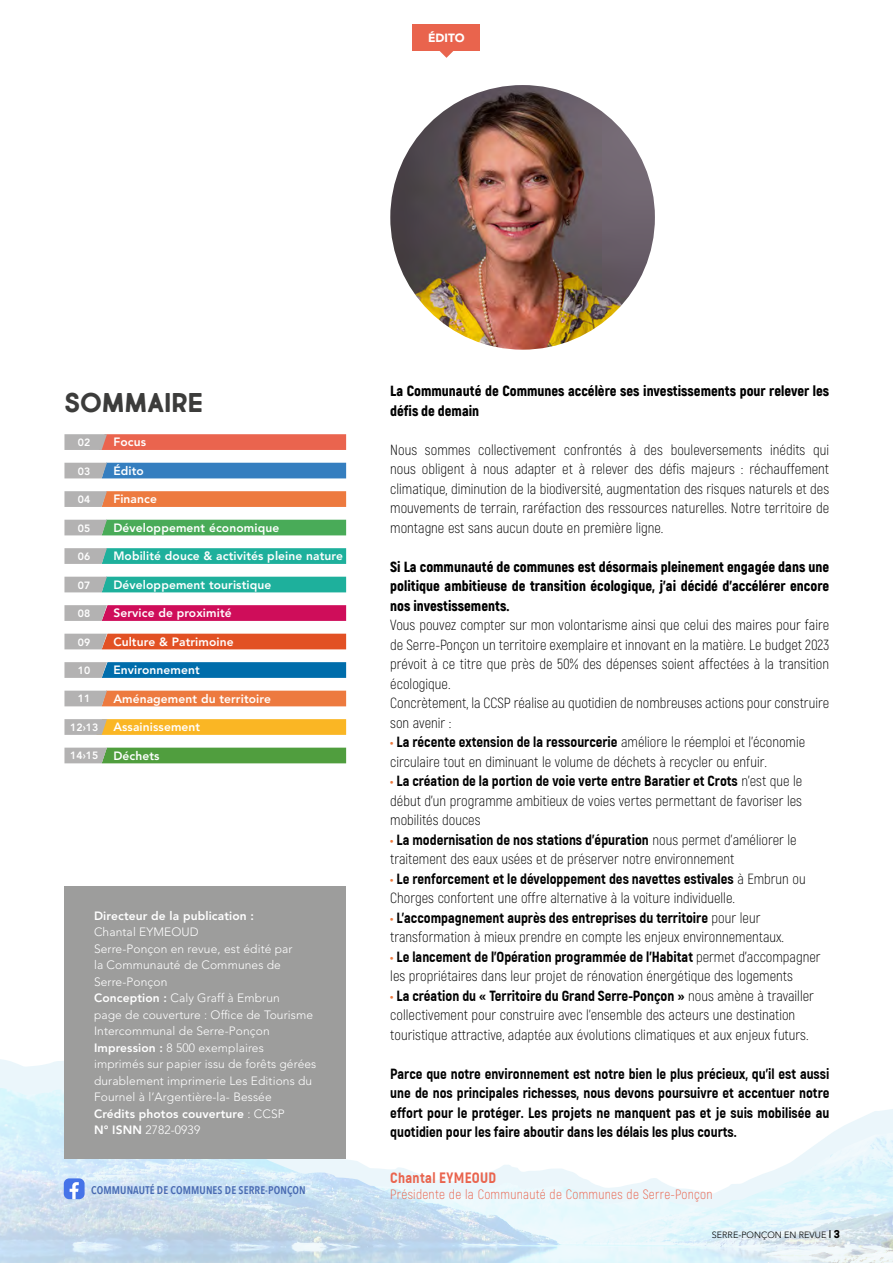
<style>
.page{position:relative;width:893px;height:1263px;background:#fff}
.page>*{position:absolute;margin:0;border:0;box-sizing:border-box;transform-origin:0 0}
.t1{font:700 27px "Market Fresh";color:#3c3c3b}
.t2{font:800 15px "Akrobat";letter-spacing:.02em;color:#e9644e}
.t3{font:300 14.7px/19.5px "Akrobat";color:#000}
.t4{font:800 14.7px/19.5px "Akrobat";color:#000;text-align:justify}
.t5{font:900 14.7px/19.5px "Akrobat";color:#000}
.t6{font:300 13.5px "Akrobat";letter-spacing:.02em;color:#e9644e}
.t7{font:300 12px/16.5px "Avenir LT Std";letter-spacing:.01em;color:#fff}
.t8{font:800 12px "Avenir LT Std";letter-spacing:.01em;color:#fff}
.t9{font:900 11.85px "Avenir LT Std";color:#fff}
.t10{font:600 11.1px "Avenir Next Condensed";letter-spacing:.01em;color:#486ab1}
.t11{font:800 10.5px "Avenir LT Std";letter-spacing:.01em;color:#fff}
.t12{font:300 9px "Avenir LT Std";color:#000}
.s1{font-size:10.5px}
.s2{font-weight:800}
.s3{font-weight:800;color:#ed7a3e}
.s4{font-family:"Market Fresh";font-weight:400;font-size:11.25px}
.s5{font-family:"Market Fresh";font-weight:700;font-size:11.25px}
</style>
<div class="page">
<img style="left:0;top:1067px;width:893px;height:196px">
<div style="left:413px;top:24px;width:67px;height:26px;background:#e9644d"></div>
<svg style="left:438px;top:50px;width:17px;height:8px"></svg>
<img style="left:390px;top:85px;width:265px;height:265px;border-radius:132px">
<div style="left:64px;top:886px;width:282px;height:272px;background:#9d9d9c"></div>
<div style="left:64px;top:1178px;width:21px;height:21px;background:#4573e8;border-radius:5px"></div>
<svg style="left:70px;top:1182px;width:9px;height:17px"></svg>
<svg style="left:64px;top:748px;width:282px;height:15px;background:#5ea14e"></svg>
<svg style="left:64px;top:634px;width:282px;height:15px;background:#db5f38"></svg>
<svg style="left:64px;top:662px;width:282px;height:16px;background:#1d79ad"></svg>
<svg style="left:64px;top:719px;width:282px;height:16px;background:#f0b63b"></svg>
<svg style="left:64px;top:463px;width:282px;height:15px;background:#4785bd"></svg>
<svg style="left:64px;top:434px;width:282px;height:16px;background:#e2715e"></svg>
<svg style="left:64px;top:605px;width:282px;height:16px;background:#cb2869"></svg>
<svg style="left:64px;top:491px;width:282px;height:16px;background:#e58452"></svg>
<svg style="left:64px;top:520px;width:282px;height:15px;background:#58ac65"></svg>
<svg style="left:64px;top:548px;width:282px;height:16px;background:#36b1a0"></svg>
<svg style="left:64px;top:577px;width:282px;height:15px;background:#33b09f"></svg>
<svg style="left:64px;top:691px;width:282px;height:15px;background:#e4824f"></svg>
<p class="t9" style="left:428px;top:30px;width:38px">ÉDITO</p>
<h1 class="t1" style="left:64px;top:382px;width:140px">SOMMAIRE</h1>
<p class="t11" style="left:78px;top:436px;width:14px">02</p>
<p class="t8" style="left:113px;top:435px;width:34px">Focus</p>
<p class="t11" style="left:78px;top:465px;width:14px">03</p>
<p class="t8" style="left:113px;top:463px;width:32px">Édito</p>
<p class="t11" style="left:78px;top:493px;width:14px">04</p>
<p class="t8" style="left:113px;top:492px;width:45px">Finance</p>
<p class="t11" style="left:78px;top:522px;width:14px">05</p>
<p class="t8" style="left:113px;top:520px;width:167px">Développement économique</p>
<p class="t11" style="left:78px;top:550px;width:14px">06</p>
<p class="t8" style="left:113px;top:549px;width:231px">Mobilité douce &amp; activités pleine nature</p>
<p class="t11" style="left:78px;top:579px;width:14px">07</p>
<p class="t8" style="left:113px;top:577px;width:159px">Développement touristique</p>
<p class="t11" style="left:78px;top:607px;width:14px">08</p>
<p class="t8" style="left:113px;top:606px;width:120px">Service de proximité</p>
<p class="t11" style="left:78px;top:636px;width:14px">09</p>
<p class="t8" style="left:113px;top:634px;width:122px">Culture &amp; Patrimoine</p>
<p class="t11" style="left:78px;top:664px;width:14px">10</p>
<p class="t8" style="left:113px;top:663px;width:88px">Environnement</p>
<p class="t11" style="left:78px;top:693px;width:14px">11</p>
<p class="t8" style="left:113px;top:691px;width:159px">Aménagement du territoire</p>
<p class="t8" style="left:70px;top:720px;width:132px"><span class="s1">12›13</span> Assainissement</p>
<p class="t8" style="left:70px;top:748px;width:91px"><span class="s1">14›15</span> Déchets</p>
<p class="t8" style="left:94px;top:908px;width:162px">Directeur de la publication :</p>
<p class="t7" style="left:94px;top:924px;width:224px">Chantal EYMEOUD<br>Serre-Ponçon en revue, est édité par<br>la Communauté de Communes de<br>Serre-Ponçon<br><span class="s2">Conception :</span> Caly Graff à Embrun<br>page de couverture : Office de Tourisme<br>Intercommunal de Serre-Ponçon<br><span class="s2">Impression :</span> 8 500 exemplaires imprimés sur papier issu de forêts gérées durablement imprimerie Les Editions du<br>Fournel à l’Argentière-la- Bessée<br><span class="s2">Crédits photos couverture</span> : CCSP<br><span class="s2">N° ISNN</span> 2782-0939</p>
<p class="t10" style="left:91px;top:1181px;width:216px">COMMUNAUTÉ DE COMMUNES DE SERRE-PONÇON</p>
<p class="t5" style="left:390px;top:381px;width:440px">La Communauté de Communes accélère ses investissements pour relever les défis de demain</p>
<p class="t3" style="left:390px;top:440px;width:440px;text-align:justify">Nous sommes collectivement confrontés à des bouleversements inédits qui nous obligent à nous adapter et à relever des défis majeurs : réchauffement climatique, diminution de la biodiversité, augmentation des risques naturels et des mouvements de terrain, raréfaction des ressources naturelles. Notre territoire de montagne est sans aucun doute en première ligne.</p>
<p class="t5" style="left:390px;top:557px;width:440px;text-align:justify">Si La communauté de communes est désormais pleinement engagée dans une politique ambitieuse de transition écologique, j’ai décidé d’accélérer encore nos investissements.</p>
<p class="t3" style="left:390px;top:615px;width:440px">Vous pouvez compter sur mon volontarisme ainsi que celui des maires pour faire de Serre-Ponçon un territoire exemplaire et innovant en la matière. Le budget 2023 prévoit à ce titre que près de 50% des dépenses soient affectées à la transition écologique.<br>Concrètement, la CCSP réalise au quotidien de nombreuses actions pour construire son avenir :</p>
<p class="t3" style="left:390px;top:732px;width:416px"><span class="s3">•</span> <span class="s2">La récente extension de la ressourcerie</span> améliore le réemploi et l’économie circulaire tout en diminuant le volume de déchets à recycler ou enfuir.</p>
<p class="t3" style="left:390px;top:771px;width:414px;text-align:justify"><span class="s3">•</span> <span class="s2">La création de la portion de voie verte entre Baratier et Crots</span> n’est que le début d’un programme ambitieux de voies vertes permettant de favoriser les mobilités douces</p>
<p class="t3" style="left:390px;top:830px;width:408px"><span class="s3">•</span> <span class="s2">La modernisation de nos stations d’épuration</span> nous permet d’améliorer le traitement des eaux usées et de préserver notre environnement</p>
<p class="t3" style="left:390px;top:869px;width:417px"><span class="s3">•</span> <span class="s2">Le renforcement et le développement des navettes estivales</span> à Embrun ou<br>Chorges confortent une offre alternative à la voiture individuelle.</p>
<p class="t3" style="left:390px;top:908px;width:395px"><span class="s3">•</span> <span class="s2">L’accompagnement auprès des entreprises du territoire</span> pour leur transformation à mieux prendre en compte les enjeux environnementaux.</p>
<p class="t3" style="left:390px;top:947px;width:432px"><span class="s3">•</span> <span class="s2">Le lancement de l’Opération programmée de l’Habitat</span> permet d’accompagner les propriétaires dans leur projet de rénovation énergétique des logements</p>
<p class="t3" style="left:390px;top:986px;width:425px"><span class="s3">•</span> <span class="s2">La création du « Territoire du Grand Serre-Ponçon »</span> nous amène à travailler collectivement pour construire avec l’ensemble des acteurs une destination touristique attractive, adaptée aux évolutions climatiques et aux enjeux futurs.</p>
<p class="t4" style="left:390px;top:1064px;width:441px">Parce que notre environnement est notre bien le plus précieux, qu’il est aussi une de nos principales richesses, nous devons poursuivre et accentuer notre effort pour le protéger. Les projets ne manquent pas et je suis mobilisée au quotidien pour les faire aboutir dans les délais les plus courts.</p>
<p class="t2" style="left:390px;top:1169px;width:108px">Chantal EYMEOUD</p>
<p class="t6" style="left:390px;top:1186px;width:324px">Présidente de la Communauté de Communes de Serre-Ponçon</p>
<p class="t12" style="left:712px;top:1229px;width:130px">SERRE-PONÇON EN REVUE <span class="s4">ı</span> <span class="s5">3</span></p>
</div>
